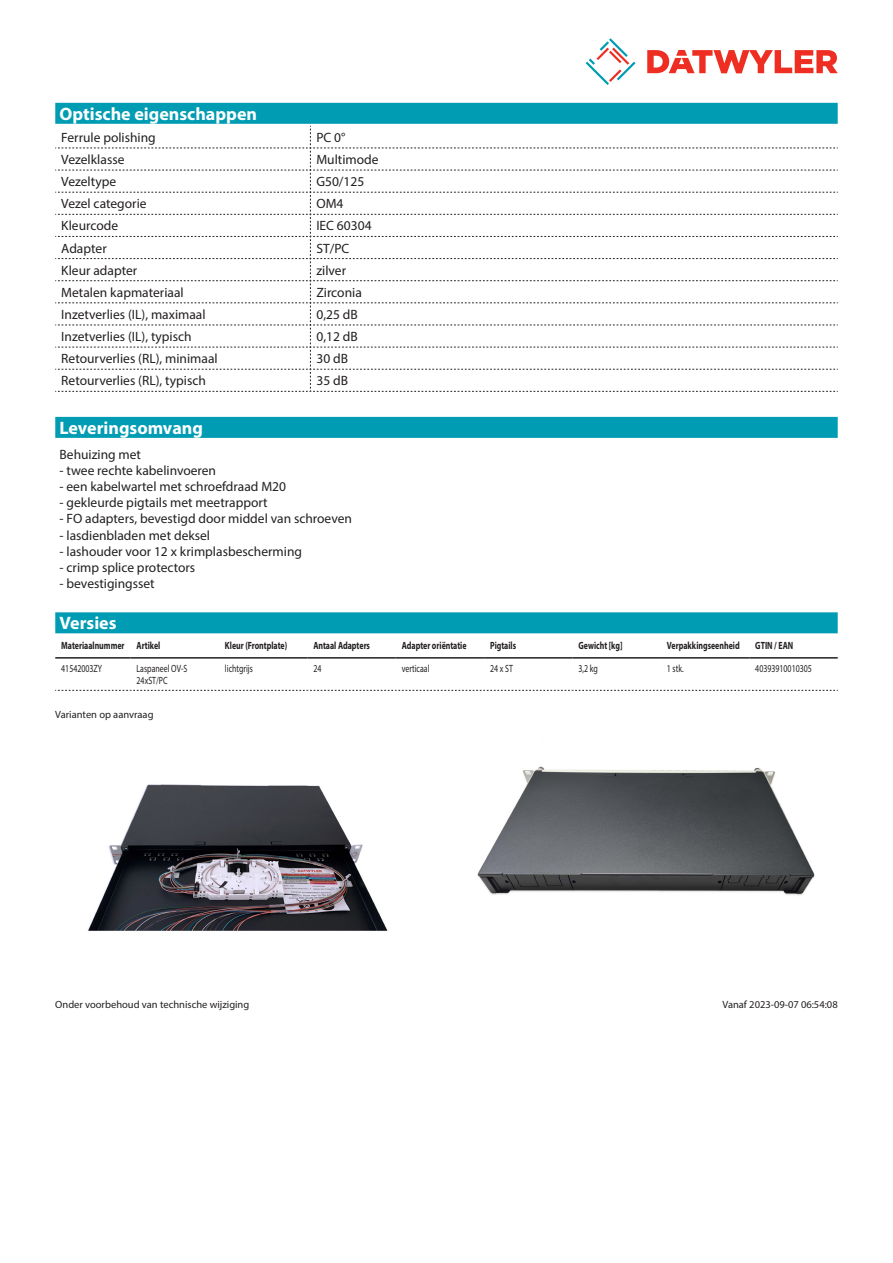
<style>
.page{position:relative;width:893px;height:1263px;background:#fff}
.page>*{position:absolute;margin:0;border:0;box-sizing:border-box;transform-origin:0 0}
.Standard_Head_Proper{font:700 18px "Myriad Pro";color:#fff}
.myriad_light_propert{font:13.5px "Myriad Pro";color:#231f20}
.Standard_text{font:13.5px "Myriad Pro";color:#231f20}
.myriadbold{font:700 10.5px "Myriad Pro";color:#231f20;scale:.75 1}
.myriadlight{font:10.5px/12.6px "Myriad Pro";color:#231f20;scale:.75 1}
.Footnote{font:10.5px "Myriad Pro";color:#231f20}
.imagetext{font:10.5px "Myriad Pro";color:#231f20}
</style>
<div class="page">
<svg style="left:586px;top:38px;width:49px;height:47px"></svg>
<svg style="left:647px;top:50px;width:191px;height:23px"></svg>
<div style="left:55px;top:612px;width:783px;height:21px;background:#009cb3"></div>
<hr style="left:55px;top:657px;width:76px;height:2px;background:#231f20">
<hr style="left:131px;top:657px;width:88px;height:2px;background:#231f20">
<hr style="left:219px;top:657px;width:88px;height:2px;background:#231f20">
<hr style="left:307px;top:657px;width:89px;height:2px;background:#231f20">
<hr style="left:396px;top:657px;width:88px;height:2px;background:#231f20">
<hr style="left:484px;top:657px;width:88px;height:2px;background:#231f20">
<hr style="left:572px;top:657px;width:89px;height:2px;background:#231f20">
<hr style="left:661px;top:657px;width:88px;height:2px;background:#231f20">
<hr style="left:749px;top:657px;width:89px;height:2px;background:#231f20">
<svg style="left:55px;top:690px;width:783px;height:1px"></svg>
<div style="left:55px;top:417px;width:783px;height:21px;background:#009cb3"></div>
<div style="left:55px;top:103px;width:783px;height:21px;background:#009cb3"></div>
<svg style="left:55px;top:126px;width:783px;height:266px"></svg>
<img style="left:88px;top:784px;width:300px;height:147px">
<img style="left:477px;top:766px;width:338px;height:130px">
<p class="Standard_Head_Proper" style="left:60px;top:102px;width:199px">Optische eigenschappen</p>
<p class="myriad_light_propert" style="left:61px;top:129px;width:96px">Ferrule polishing</p>
<p class="myriad_light_propert" style="left:316px;top:129px;width:31px">PC 0°</p>
<p class="myriad_light_propert" style="left:61px;top:151px;width:65px">Vezelklasse</p>
<p class="myriad_light_propert" style="left:316px;top:151px;width:64px">Multimode</p>
<p class="myriad_light_propert" style="left:61px;top:173px;width:56px">Vezeltype</p>
<p class="myriad_light_propert" style="left:316px;top:173px;width:49px">G50/125</p>
<p class="myriad_light_propert" style="left:61px;top:195px;width:87px">Vezel categorie</p>
<p class="myriad_light_propert" style="left:316px;top:195px;width:29px">OM4</p>
<p class="myriad_light_propert" style="left:61px;top:218px;width:58px">Kleurcode</p>
<p class="myriad_light_propert" style="left:316px;top:218px;width:57px">IEC 60304</p>
<p class="myriad_light_propert" style="left:61px;top:240px;width:47px">Adapter</p>
<p class="myriad_light_propert" style="left:316px;top:240px;width:35px">ST/PC</p>
<p class="myriad_light_propert" style="left:61px;top:262px;width:77px">Kleur adapter</p>
<p class="myriad_light_propert" style="left:316px;top:262px;width:31px">zilver</p>
<p class="myriad_light_propert" style="left:61px;top:284px;width:124px">Metalen kapmateriaal</p>
<p class="myriad_light_propert" style="left:316px;top:284px;width:47px">Zirconia</p>
<p class="myriad_light_propert" style="left:61px;top:306px;width:146px">Inzetverlies (IL), maximaal</p>
<p class="myriad_light_propert" style="left:316px;top:306px;width:43px">0,25 dB</p>
<p class="myriad_light_propert" style="left:61px;top:328px;width:132px">Inzetverlies (IL), typisch</p>
<p class="myriad_light_propert" style="left:316px;top:328px;width:43px">0,12 dB</p>
<p class="myriad_light_propert" style="left:61px;top:350px;width:158px">Retourverlies (RL), minimaal</p>
<p class="myriad_light_propert" style="left:316px;top:350px;width:33px">30 dB</p>
<p class="myriad_light_propert" style="left:61px;top:372px;width:146px">Retourverlies (RL), typisch</p>
<p class="myriad_light_propert" style="left:316px;top:372px;width:33px">35 dB</p>
<p class="Standard_Head_Proper" style="left:60px;top:416px;width:145px">Leveringsomvang</p>
<p class="Standard_text" style="left:60px;top:446px;width:83px">Behuizing met</p>
<p class="Standard_text" style="left:60px;top:462px;width:158px">- twee rechte kabelinvoeren</p>
<p class="Standard_text" style="left:60px;top:478px;width:228px">- een kabelwartel met schroefdraad M20</p>
<p class="Standard_text" style="left:60px;top:494px;width:210px">- gekleurde pigtails met meetrapport</p>
<p class="Standard_text" style="left:60px;top:510px;width:294px">- FO adapters, bevestigd door middel van schroeven</p>
<p class="Standard_text" style="left:60px;top:527px;width:152px">- lasdienbladen met deksel</p>
<p class="Standard_text" style="left:60px;top:543px;width:244px">- lashouder voor 12 x krimplasbescherming</p>
<p class="Standard_text" style="left:60px;top:559px;width:137px">- crimp splice protectors</p>
<p class="Standard_text" style="left:60px;top:575px;width:97px">- bevestigingsset</p>
<p class="Standard_Head_Proper" style="left:60px;top:611px;width:59px">Versies</p>
<p class="myriadbold" style="left:61px;top:639px;width:86px">Materiaalnummer</p>
<p class="myriadbold" style="left:137px;top:639px;width:33px">Artikel</p>
<p class="myriadbold" style="left:225px;top:639px;width:84px">Kleur (Frontplate)</p>
<p class="myriadbold" style="left:313px;top:639px;width:77px">Antaal Adapters</p>
<p class="myriadbold" style="left:402px;top:639px;width:88px">Adapter oriëntatie</p>
<p class="myriadbold" style="left:490px;top:639px;width:36px">Pigtails</p>
<p class="myriadbold" style="left:578px;top:639px;width:60px">Gewicht [kg]</p>
<p class="myriadbold" style="left:667px;top:639px;width:98px">Verpakkingseenheid</p>
<p class="myriadbold" style="left:755px;top:639px;width:52px">GTIN / EAN</p>
<p class="myriadlight" style="left:61px;top:662px;width:56px">41542003ZY</p>
<p class="myriadlight" style="left:137px;top:662px;width:69px">Laspaneel OV-S<br>24xST/PC</p>
<p class="myriadlight" style="left:225px;top:662px;width:39px">lichtgrijs</p>
<p class="myriadlight" style="left:313px;top:662px;width:12px">24</p>
<p class="myriadlight" style="left:402px;top:662px;width:39px">verticaal</p>
<p class="myriadlight" style="left:490px;top:662px;width:32px">24 x ST</p>
<p class="myriadlight" style="left:578px;top:662px;width:27px">3,2 kg</p>
<p class="myriadlight" style="left:667px;top:662px;width:24px">1 stk.</p>
<p class="myriadlight" style="left:755px;top:662px;width:77px">40393910010305</p>
<p class="imagetext" style="left:55px;top:708px;width:100px">Varianten op aanvraag</p>
<p class="Footnote" style="left:55px;top:998px;width:196px">Onder voorbehoud van technische wijziging</p>
<p class="Footnote" style="left:722px;top:998px;width:117px">Vanaf 2023-09-07 06:54:08</p>
</div>
